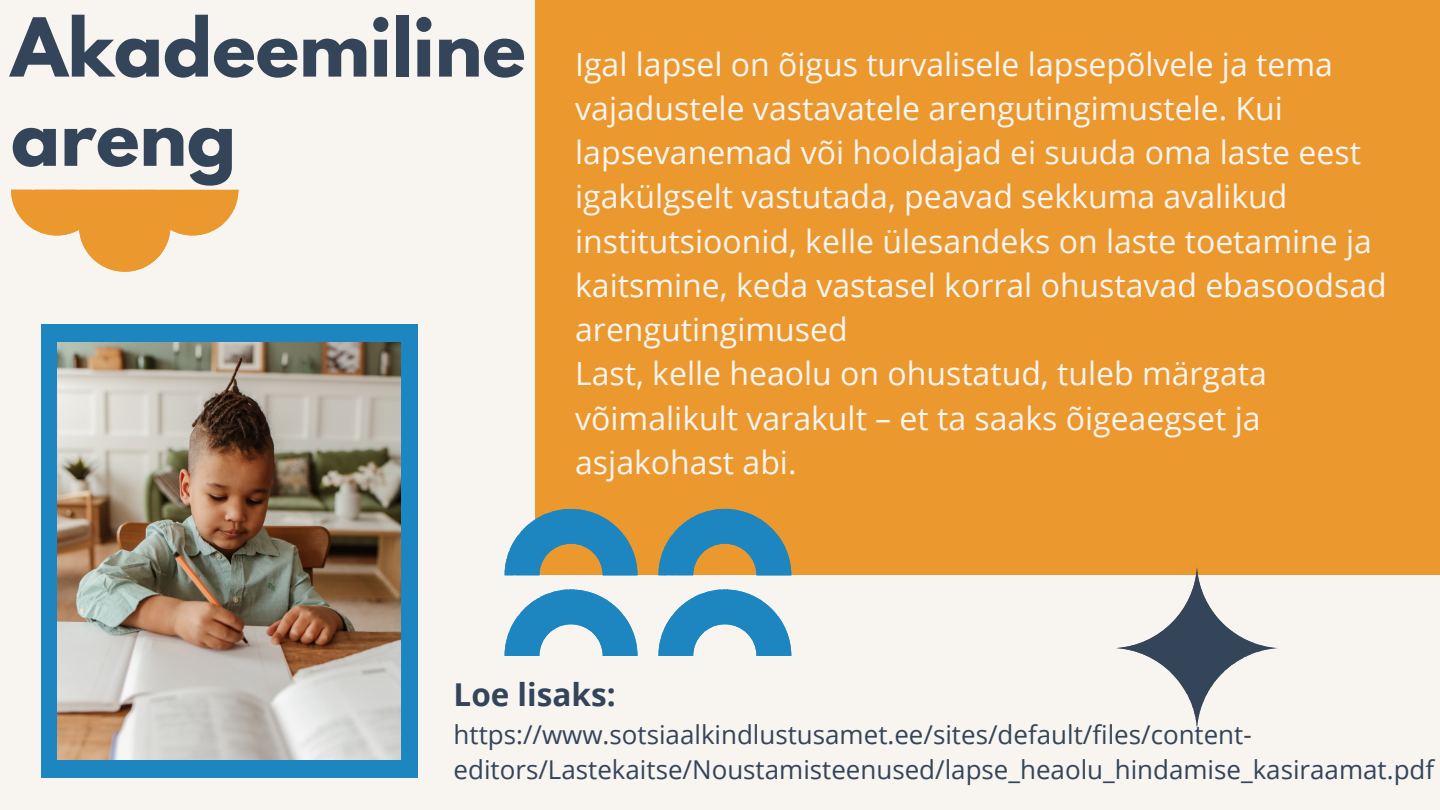
<style>
.page{position:relative;width:1440px;height:810px;background:#f8f4f0}
.page>*{position:absolute;margin:0;border:0;box-sizing:border-box;transform-origin:0 0}
.t1{font:700 72px/89.2px "League Spartan";color:#344559}
.t2{font:32px/44.2px "Open Sans";color:#f8f4f0}
.t3{font:700 31.5px "Open Sans";color:#344559}
.t4{font:26px/35.9px "Open Sans";color:#344559}
</style>
<div class="page">
<div style="left:536px;top:0;width:904px;height:574px;background:#eb982f"></div>
<svg style="left:11px;top:190px;width:227px;height:82px"></svg>
<svg style="left:1116px;top:567px;width:161px;height:161px"></svg>
<svg style="left:505px;top:509px;width:286px;height:147px"></svg>
<div style="left:41px;top:324px;width:376px;height:453px;background:#1d86c0"></div>
<img style="left:57px;top:342px;width:344px;height:417px">
<p class="t1" style="left:11px;top:12px;width:516px">Akadeemiline areng</p>
<p class="t2" style="left:575px;top:41px;width:813px">Igal lapsel on õigus turvalisele lapsepõlvele ja tema vajadustele vastavatele arengutingimustele. Kui lapsevanemad või hooldajad ei suuda oma laste eest igakülgselt vastutada, peavad sekkuma avalikud institutsioonid, kelle ülesandeks on laste toetamine ja kaitsmine, keda vastasel korral ohustavad ebasoodsad arengutingimused</p>
<p class="t2" style="left:575px;top:351px;width:693px">Last, kelle heaolu on ohustatud, tuleb märgata võimalikult varakult – et ta saaks õigeaegset ja asjakohast abi.</p>
<p class="t3" style="left:454px;top:673px;width:164px">Loe lisaks:</p>
<p class="t4" style="left:454px;top:715px;width:982px">https://www.sotsiaalkindlustusamet.ee/sites/default/files/content&shy;editors/Lastekaitse/Noustamisteenused/lapse_heaolu_hindamise_kasiraamat.pdf</p>
</div>
